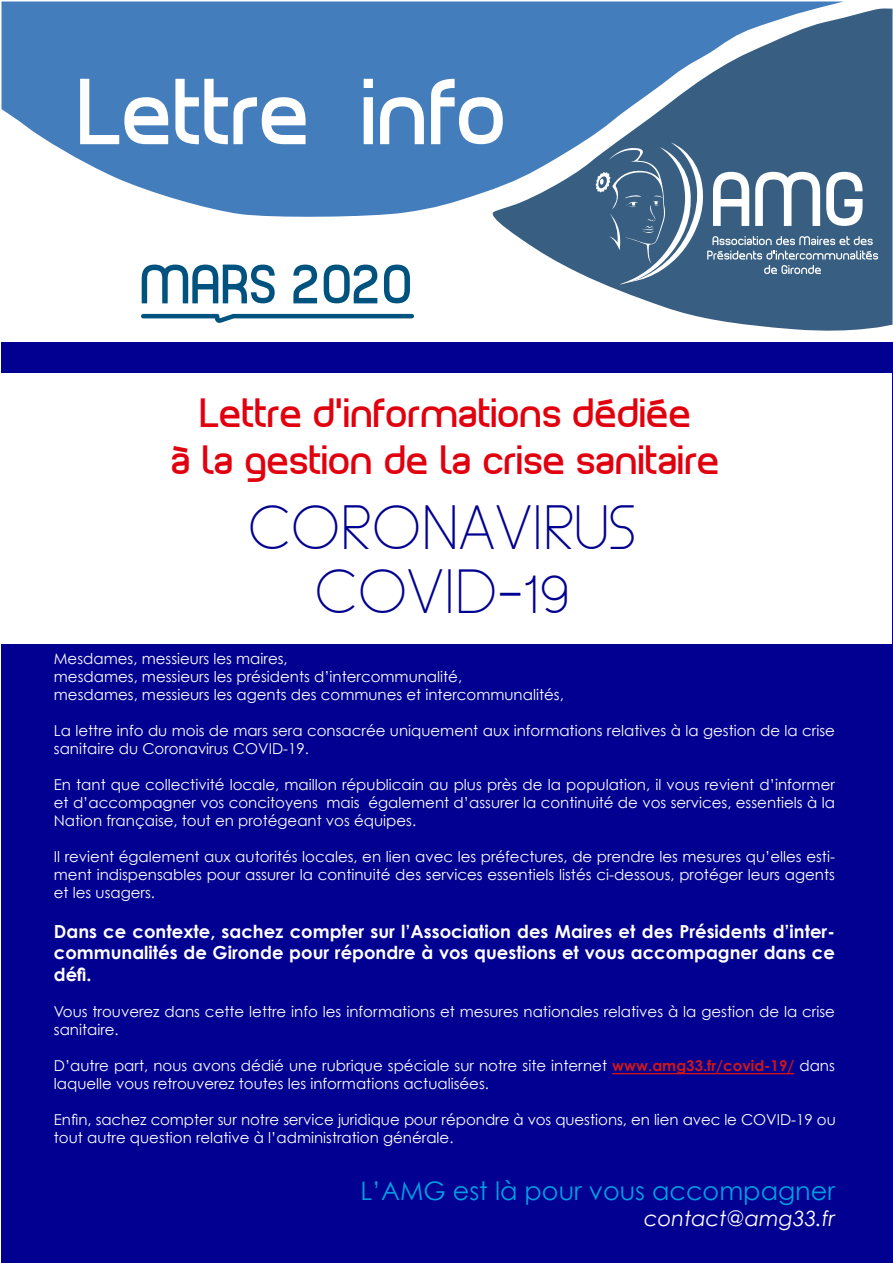
<style>
.page{position:relative;width:893px;height:1263px;background:#fff}
.page>*{position:absolute;margin:0;border:0;box-sizing:border-box;transform-origin:0 0}
.t1{font:88.5px "Planet Estyle";color:#fff}
.t2{font:52.5px "Planet Estyle";color:#00537f}
.t3{font:39px/46.8px "Planet Estyle";color:#e1000e;text-align:center}
.t4{font:39px/64.5px "Aspex";color:#020091;text-align:center}
.t5{font:25.5px "Century Gothic";color:#009fe3}
.t6{font:italic 21px "Century Gothic";color:#fff}
.t7{font:700 18px/21.6px "Century Gothic";color:#fff;text-align:justify}
.t8{font:15px/18px "Century Gothic";color:#fff}
.s1{font-weight:700;color:#cd1719}
</style>
<div class="page">
<div style="left:2px;top:342px;width:890px;height:921px;background:#020091"></div>
<div style="left:1px;top:374px;width:891px;height:270px;background:#fff"></div>
<svg style="left:2px;top:2px;width:840px;height:215px;background:#578bc3"></svg>
<svg style="left:491px;top:8px;width:401px;height:323px"></svg>
<svg style="left:141px;top:313px;width:273px;height:10px"></svg>
<hr style="left:612px;top:1073px;width:182px;height:1px;background:#cd1719">
<svg style="left:594px;top:142px;width:284px;height:142px;background:#5a7a97"></svg>
<h1 class="t1" style="left:80px;top:54px;width:431px">Lettre info</h1>
<h2 class="t2" style="left:142px;top:250px;width:274px">MARS 2020</h2>
<h3 class="t3" style="left:172px;top:390px;width:550px">Lettre d’informations dédiée<br>à la gestion de la crise sanitaire</h3>
<h3 class="t4" style="left:248px;top:503px;width:390px">CORONAVIRUS<br>COVID-19</h3>
<p class="t8" style="left:54px;top:649px;width:511px">Mesdames, messieurs les maires,<br>mesdames, messieurs les présidents d’intercommunalité,<br>mesdames, messieurs les agents des communes et intercommunalités,</p>
<p class="t8" style="left:54px;top:721px;width:783px">La lettre info du mois de mars sera consacrée uniquement aux informations relatives à la gestion de la crise sanitaire du Coronavirus COVID-19.</p>
<p class="t8" style="left:54px;top:775px;width:783px;text-align:justify">En tant que collectivité locale, maillon républicain au plus près de la population, il vous revient d’informer et d’accompagner vos concitoyens mais également d’assurer la continuité de vos services, essentiels à la Nation française, tout en protégeant vos équipes.</p>
<p class="t8" style="left:54px;top:847px;width:783px;text-align:justify">Il revient également aux autorités locales, en lien avec les préfectures, de prendre les mesures qu’elles esti&shy;ment indispensables pour assurer la continuité des services essentiels listés ci-dessous, protéger leurs agents et les usagers.</p>
<p class="t7" style="left:54px;top:920px;width:783px">Dans ce contexte, sachez compter sur l’Association des Maires et des Présidents d’inter&shy;communalités de Gironde pour répondre à vos questions et vous accompagner dans ce défi.</p>
<p class="t8" style="left:54px;top:1002px;width:783px">Vous trouverez dans cette lettre info les informations et mesures nationales relatives à la gestion de la crise sanitaire.</p>
<p class="t8" style="left:54px;top:1056px;width:783px">D’autre part, nous avons dédié une rubrique spéciale sur notre site internet <span class="s1">www.amg33.fr/covid-19/</span> dans laquelle vous retrouverez toutes les informations actualisées.</p>
<p class="t8" style="left:54px;top:1110px;width:783px">Enfin, sachez compter sur notre service juridique pour répondre à vos questions, en lien avec le COVID-19 ou tout autre question relative à l’administration générale.</p>
<h3 class="t5" style="left:360px;top:1176px;width:476px">L’AMG est là pour vous accompagner</h3>
<h3 class="t6" style="left:644px;top:1205px;width:192px">contact@amg33.fr</h3>
</div>
